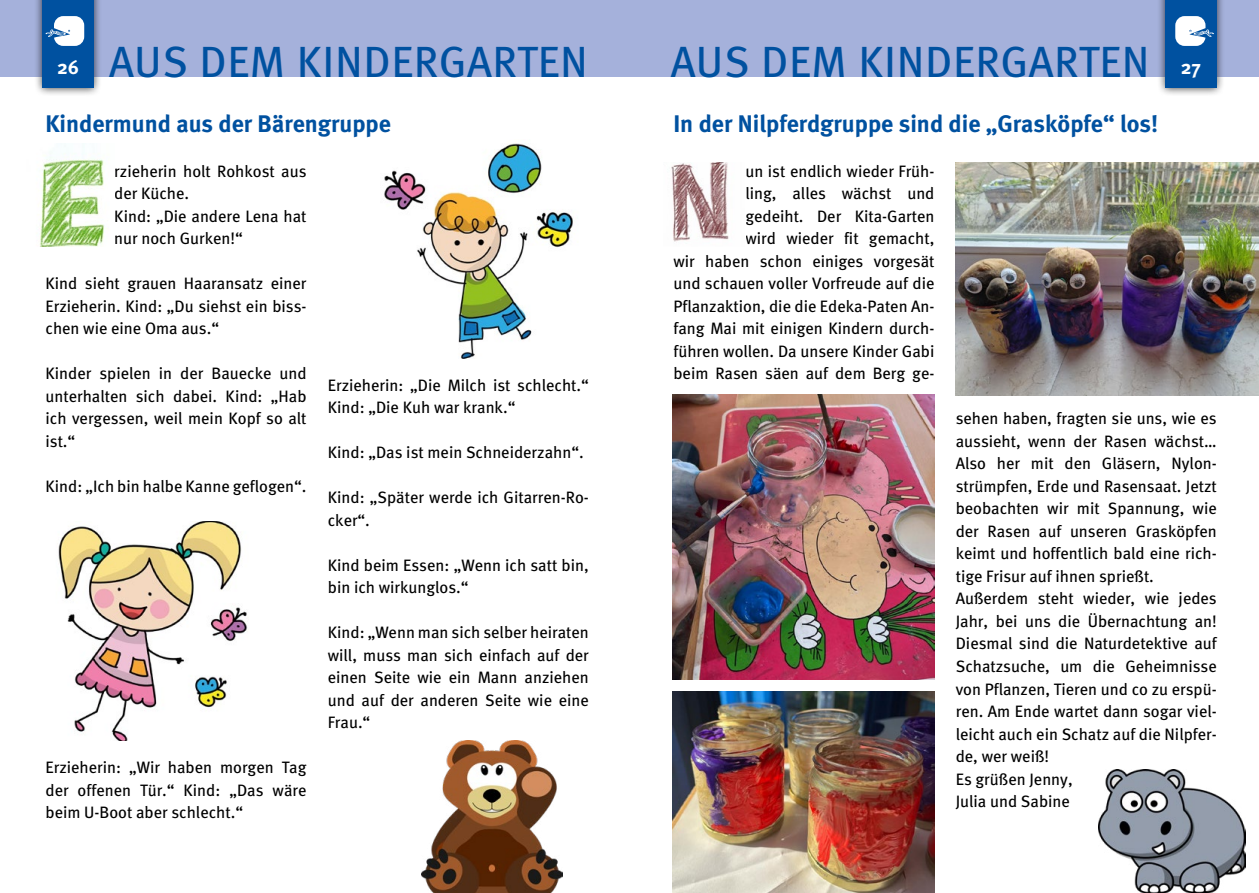
<style>
.page{position:relative;width:1259px;height:893px;background:#fff}
.page>*{position:absolute;margin:0;border:0;box-sizing:border-box;transform-origin:0 0}
.t1{font:43.65px "Meta Book CE Caps";color:#0051a0}
.t2{font:24px "Meta Bold CE";color:#0051a0}
.t3{font:19.5px "Meta Bold CE";color:#fff}
.t4{font:16.5px/22.5px "Meta Book CE";color:#000}
</style>
<div class="page">
<div style="left:0;top:0;width:629px;height:77px;background:#a5b1db"></div>
<div style="left:629px;top:0;width:630px;height:77px;background:#a5b1db"></div>
<div style="left:34px;top:0;width:68px;height:97px;background:#000;opacity:.75"></div>
<div style="left:43px;top:0;width:51px;height:88px;background:#0051a0"></div>
<div style="left:1156px;top:0;width:69px;height:97px;background:#000;opacity:.75"></div>
<div style="left:1165px;top:0;width:51px;height:88px;background:#0051a0"></div>
<svg style="left:46px;top:16px;width:38px;height:30px"></svg>
<svg style="left:1175px;top:16px;width:39px;height:30px"></svg>
<img style="left:40px;top:157px;width:68px;height:90px">
<img style="left:422px;top:741px;width:140px;height:152px">
<img style="left:671px;top:163px;width:58px;height:79px">
<img style="left:955px;top:162px;width:304px;height:233px">
<img style="left:1098px;top:770px;width:147px;height:123px">
<img style="left:672px;top:691px;width:262px;height:202px">
<img style="left:672px;top:394px;width:262px;height:286px">
<img style="left:384px;top:143px;width:189px;height:216px">
<img style="left:58px;top:521px;width:190px;height:220px">
<p class="t3" style="left:57px;top:55px;width:24px">26</p>
<h1 class="t1" style="left:109px;top:35px;width:481px">AUS DEM KINDERGARTEN</h1>
<h1 class="t1" style="left:671px;top:35px;width:481px">AUS DEM KINDERGARTEN</h1>
<p class="t3" style="left:1180px;top:55px;width:22px">27</p>
<h2 class="t2" style="left:46px;top:108px;width:347px">Kindermund aus der Bärengruppe</h2>
<p class="t4" style="left:114px;top:160px;width:194px">rzieherin holt Rohkost aus der Küche.<br>Kind: „Die andere Lena hat nur noch Gurken!“</p>
<p class="t4" style="left:46px;top:272px;width:262px;text-align:justify">Kind sieht grauen Haaransatz einer Erzieherin. Kind: „Du siehst ein biss&shy;chen wie eine Oma aus.“</p>
<p class="t4" style="left:46px;top:362px;width:262px;text-align:justify">Kinder spielen in der Bauecke und unterhalten sich dabei. Kind: „Hab ich vergessen, weil mein Kopf so alt ist.“</p>
<p class="t4" style="left:46px;top:475px;width:262px">Kind: „Ich bin halbe Kanne geflogen“.</p>
<p class="t4" style="left:328px;top:374px;width:262px">Erzieherin: „Die Milch ist schlecht.“<br>Kind: „Die Kuh war krank.“</p>
<p class="t4" style="left:328px;top:441px;width:257px">Kind: „Das ist mein Schneiderzahn“.</p>
<p class="t4" style="left:328px;top:486px;width:262px">Kind: „Später werde ich Gitarren-Ro&shy;cker“.</p>
<p class="t4" style="left:328px;top:554px;width:262px">Kind beim Essen: „Wenn ich satt bin, bin ich wirkunglos.“</p>
<p class="t4" style="left:328px;top:621px;width:262px;text-align:justify">Kind: „Wenn man sich selber heiraten will, muss man sich einfach auf der einen Seite wie ein Mann anziehen und auf der anderen Seite wie eine Frau.“</p>
<p class="t4" style="left:46px;top:756px;width:262px;text-align:justify">Erzieherin: „Wir haben morgen Tag der offenen Tür.“ Kind: „Das wäre beim U-Boot aber schlecht.“</p>
<h2 class="t2" style="left:673px;top:108px;width:486px">In der Nilpferdgruppe sind die „Grasköpfe“ los!</h2>
<p class="t4" style="left:673px;top:160px;width:262px;text-align:right">un ist endlich wieder Früh-<br>ling, alles wächst und<br>gedeiht. Der Kita-Garten<br>wird wieder fit gemacht,<br>wir haben schon einiges vorgesät und schauen voller Vorfreude auf die<br>Pflanzaktion, die die Edeka-Paten An&shy;fang Mai mit einigen Kindern durch&shy;führen wollen. Da unsere Kinder Gabi beim Rasen säen auf dem Berg ge-</p>
<p class="t4" style="left:955px;top:408px;width:262px">sehen haben, fragten sie uns, wie es aussieht, wenn der Rasen wächst…<br>Also her mit den Gläsern, Nylon&shy;strümpfen, Erde und Rasensaat. Jetzt beobachten wir mit Spannung, wie der Rasen auf unseren Grasköpfen keimt und hoffentlich bald eine rich&shy;tige Frisur auf ihnen sprießt.<br>Außerdem steht wieder, wie jedes<br>Jahr, bei uns die Übernachtung an!<br>Diesmal sind die Naturdetektive auf<br>Schatzsuche, um die Geheimnisse von Pflanzen, Tieren und co zu erspü&shy;ren. Am Ende wartet dann sogar viel&shy;leicht auch ein Schatz auf die Nilpfer&shy;de, wer weiß!<br>Es grüßen Jenny,<br>Julia und Sabine</p>
</div>
